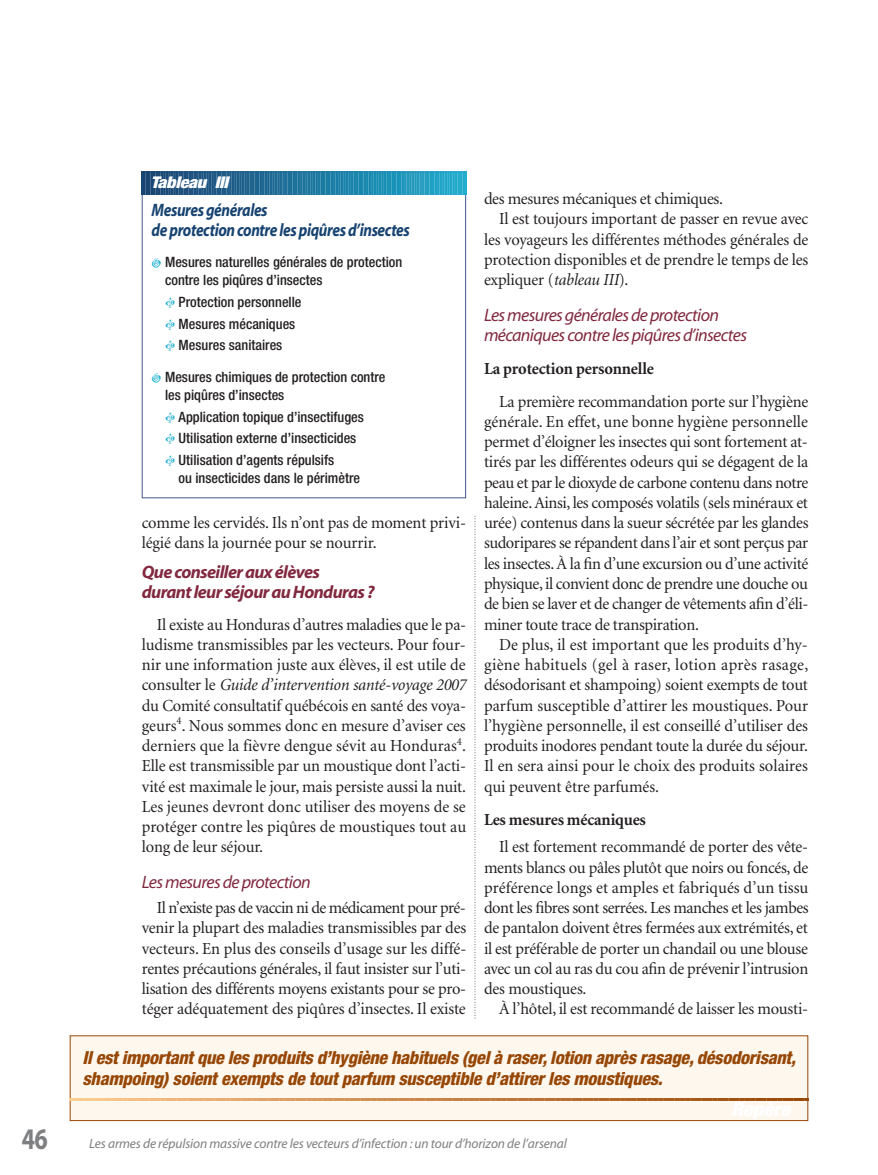
<style>
.page{position:relative;width:878px;height:1175px;background:#fff}
.page>*{position:absolute;margin:0;border:0;box-sizing:border-box;transform-origin:0 0}
.t1{font:700 30px "Myriad";color:#7d7f81;scale:.8 1}
.t2{font:italic 800 condensed 18px/21.8px "Helvetica Neue";letter-spacing:-.015em;color:#974705}
.t3{font:italic 18px/19.5px "Myriad";letter-spacing:-.035em;color:#82293f}
.t4{font:italic 700 18px/19.5px "Myriad";letter-spacing:-.025em;color:#174371;scale:.85 1}
.t5{font:italic 700 18px/19.5px "Myriad";letter-spacing:-.035em;color:#82293f}
.t6{font:16.8px/20.2px "Minion";letter-spacing:-.01em;color:#231f20;text-align:justify}
.t7{font:700 16.8px "Minion";letter-spacing:-.01em;color:#231f20}
.t8{font:italic 900 condensed 16.2px "Helvetica Neue";letter-spacing:-.015em;color:#fff;scale:1.11 1}
.t9{font:500 condensed 14.25px/21.8px "Helvetica Neue";color:#231f20}
.t10{font:italic 13.5px "Myriad";letter-spacing:-.01em;color:#7d7f81}
.s1{font-style:italic}
</style>
<div class="page">
<svg style="left:474px;top:516px;width:1px;height:503px"></svg>
<svg style="left:142px;top:172px;width:325px;height:22px;background:#277ca2"></svg>
<div style="left:70px;top:1035px;width:737px;height:85px;background:#fef7ed"></div>
<svg style="left:70px;top:1098px;width:23px;height:22px"></svg>
<hr style="left:97px;top:1098px;width:2px;height:22px;background:#f9c78a">
<svg style="left:103px;top:1098px;width:109px;height:3px"></svg>
<hr style="left:216px;top:1098px;width:2px;height:22px;background:#e6ae71">
<svg style="left:222px;top:1098px;width:109px;height:3px"></svg>
<hr style="left:335px;top:1098px;width:2px;height:22px;background:#d59559">
<svg style="left:341px;top:1098px;width:255px;height:3px"></svg>
<hr style="left:600px;top:1098px;width:2px;height:22px;background:#b16728">
<svg style="left:606px;top:1098px;width:109px;height:3px"></svg>
<hr style="left:719px;top:1098px;width:2px;height:22px;background:#a25414">
<svg style="left:725px;top:1098px;width:82px;height:3px"></svg>
<h1 class="t1" style="left:22px;top:1127px;width:34px">46</h1>
<p class="t8" style="left:151px;top:177px;width:71px">Tableau III</p>
<p class="t4" style="left:152px;top:202px;width:305px">Mesures générales<br>de protection contre les piqûres d’insectes</p>
<p class="t9" style="left:165px;top:254px;width:239px;line-height:18px">Mesures naturelles générales de protection contre les piqûres d’insectes</p>
<p class="t9" style="left:178px;top:292px;width:124px">Protection personnelle<br>Mesures mécaniques<br>Mesures sanitaires</p>
<p class="t9" style="left:165px;top:369px;width:222px;line-height:18px">Mesures chimiques de protection contre les piqûres d’insectes</p>
<p class="t9" style="left:178px;top:407px;width:187px">Application topique d’insectifuges<br>Utilisation externe d’insecticides<br>Utilisation d’agents répulsifs</p>
<p class="t9" style="left:178px;top:468px;width:183px">ou insecticides dans le périmètre</p>
<p class="t6" style="left:142px;top:514px;width:326px">comme les cervidés. Ils n’ont pas de moment privi&shy;légié dans la journée pour se nourrir.</p>
<p class="t5" style="left:142px;top:564px;width:234px">Que conseiller aux élèves<br>durant leur séjour au Honduras ?</p>
<p class="t6" style="left:142px;top:615px;width:326px;text-indent:15px">Il existe au Honduras d’autres maladies que le pa&shy;ludisme transmissibles par les vecteurs. Pour four&shy;nir une information juste aux élèves, il est utile de consulter le <span class="s1">Guide d’intervention santé-voyage 2007 </span>du Comité consultatif québécois en santé des voya&shy;geurs<sup>4</sup>. Nous sommes donc en mesure d’aviser ces derniers que la fièvre dengue sévit au Honduras<sup>4</sup>.<br>Elle est transmissible par un moustique dont l’acti&shy;vité est maximale le jour, mais persiste aussi la nuit.<br>Les jeunes devront donc utiliser des moyens de se protéger contre les piqûres de moustiques tout au long de leur séjour.</p>
<p class="t3" style="left:142px;top:874px;width:170px">Les mesures de protection</p>
<p class="t6" style="left:142px;top:899px;width:326px;text-indent:15px">Il n’existe pas de vaccin ni de médicament pour pré&shy;venir la plupart des maladies transmissibles par des vecteurs. En plus des conseils d’usage sur les diffé&shy;rentes précautions générales, il faut insister sur l’uti&shy;lisation des différents moyens existants pour se pro&shy;téger adéquatement des piqûres d’insectes. Il existe</p>
<p class="t6" style="left:484px;top:190px;width:240px">des mesures mécaniques et chimiques.</p>
<p class="t6" style="left:499px;top:210px;width:311px">Il est toujours important de passer en revue avec</p>
<p class="t6" style="left:484px;top:230px;width:326px">les voyageurs les différentes méthodes générales de</p>
<p class="t6" style="left:484px;top:251px;width:326px">protection disponibles et de prendre le temps de les</p>
<p class="t6" style="left:484px;top:271px;width:146px">expliquer (<span class="s1">tableau III</span>).</p>
<p class="t3" style="left:484px;top:307px;width:264px">Les mesures générales de protection mécaniques contre les piqûres d’insectes</p>
<p class="t7" style="left:484px;top:362px;width:171px">La protection personnelle</p>
<p class="t6" style="left:484px;top:392px;width:326px;text-indent:15px">La première recommandation porte sur l’hygiène générale. En effet, une bonne hygiène personnelle permet d’éloigner les insectes qui sont fortement at&shy;tirés par les différentes odeurs qui se dégagent de la peau et par le dioxyde de carbone contenu dans notre haleine. Ainsi, les composés volatils (sels minéraux et urée) contenus dans la sueur sécrétée par les glandes sudoripares se répandent dans l’air et sont perçus par les insectes. À la fin d’une excursion ou d’une activité physique, il convient donc de prendre une douche ou de bien se laver et de changer de vêtements afin d’éli&shy;miner toute trace de transpiration.</p>
<p class="t6" style="left:484px;top:635px;width:326px;text-indent:15px">De plus, il est important que les produits d’hy&shy;giène habituels (gel à raser, lotion après rasage, désodorisant et shampoing) soient exempts de tout parfum susceptible d’attirer les moustiques. Pour l’hygiène personnelle, il est conseillé d’utiliser des produits inodores pendant toute la durée du séjour.<br>Il en sera ainsi pour le choix des produits solaires qui peuvent être parfumés.</p>
<p class="t7" style="left:484px;top:813px;width:163px">Les mesures mécaniques</p>
<p class="t6" style="left:484px;top:838px;width:326px;text-indent:15px">Il est fortement recommandé de porter des vête&shy;ments blancs ou pâles plutôt que noirs ou foncés, de préférence longs et amples et fabriqués d’un tissu dont les fibres sont serrées. Les manches et les jambes de pantalon doivent êtres fermées aux extrémités, et il est préférable de porter un chandail ou une blouse avec un col au ras du cou afin de prévenir l’intrusion des moustiques.</p>
<p class="t6" style="left:499px;top:1000px;width:310px">À l’hôtel, il est recommandé de laisser les mousti-</p>
<p class="t2" style="left:82px;top:1047px;width:714px">Il est important que les produits d’hygiène habituels (gel à raser, lotion après rasage, désodorisant, shampoing) soient exempts de tout parfum susceptible d’attirer les moustiques.</p>
<p class="t10" style="left:89px;top:1138px;width:479px">Les armes de répulsion massive contre les vecteurs d’infection : un tour d’horizon de l’arsenal</p>
</div>
